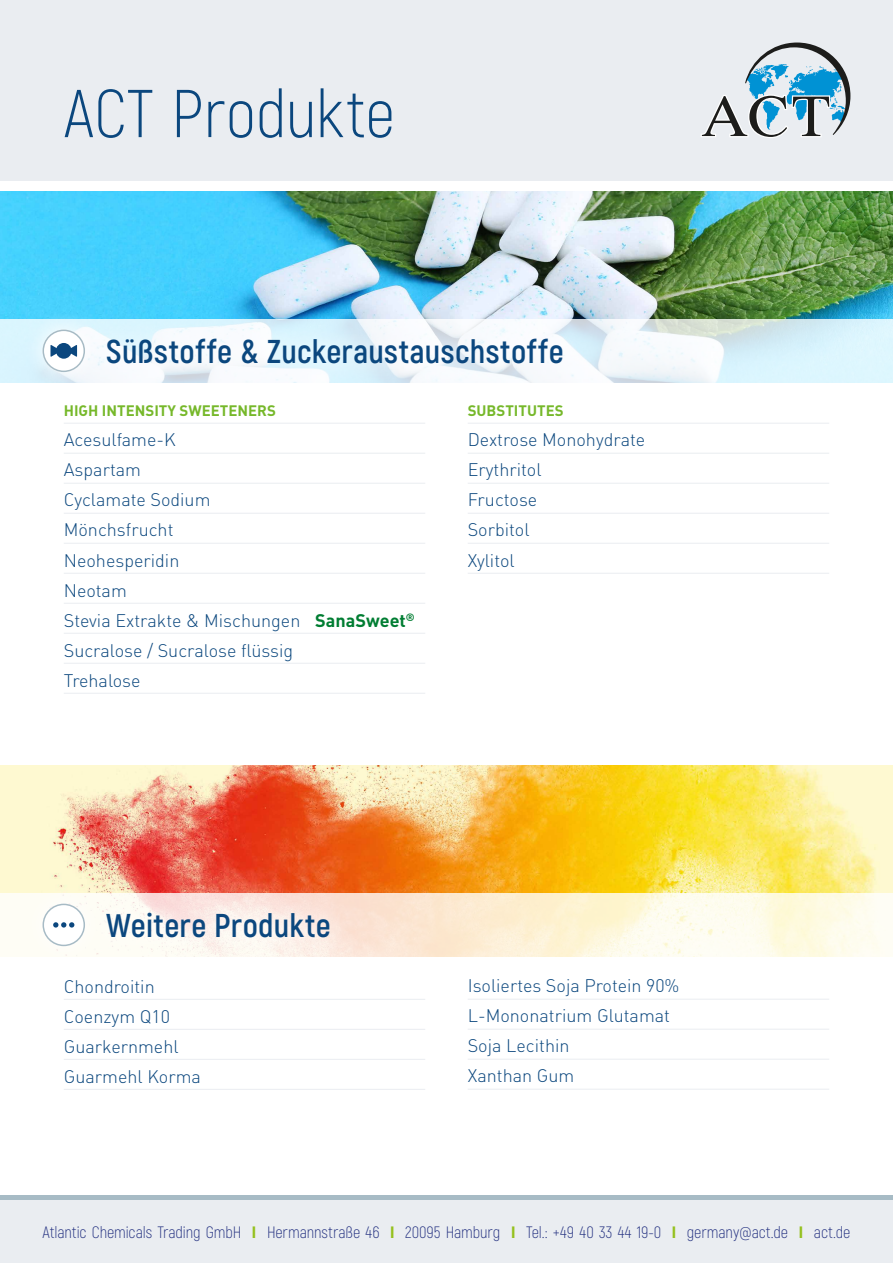
<style>
.page{position:relative;width:893px;height:1263px;background:#fff}
.page>*{position:absolute;margin:0;border:0;box-sizing:border-box;transform-origin:0 0}
.t1{font:300 67.5px "Akrobat";letter-spacing:.005em;color:#0b477e}
.t2{font:700 33px "Akrobat";letter-spacing:.01em;color:#0b477e}
.t3{font:18px/30px "DIN Light Alternate";color:#0b477e}
.t4{font:18px "DIN Bold Alternate";color:#007d32}
.t5{font:300 16.5px "Akrobat";letter-spacing:-.005em;color:#283583}
.t6{font:15px "DIN Bold Alternate";color:#76b82a}
.s1{font-family:"DIN";font-weight:300}
.s2{font-weight:900;color:#95c11f}
</style>
<div class="page">
<img style="left:0;top:765px;width:893px;height:128px">
<img style="left:0;top:191px;width:893px;height:128px">
<div style="left:0;top:0;width:893px;height:181px;background:#eaedf1"></div>
<svg style="left:0;top:319px;width:893px;height:64px;fill:#dcf5fd"></svg>
<svg style="left:104px;top:893px;width:787px;height:64px"></svg>
<svg style="left:104px;top:320px;width:477px;height:63px"></svg>
<svg style="left:104px;top:895px;width:244px;height:62px"></svg>
<div style="left:0;top:1199px;width:893px;height:64px;background:#eaedf1"></div>
<hr style="left:0;top:1195px;width:893px;height:4px;background:#a7bbc5">
<hr style="left:64px;top:423px;width:361px;height:1px;background:#eaedf1">
<hr style="left:64px;top:453px;width:361px;height:1px;background:#eaedf1">
<hr style="left:64px;top:483px;width:361px;height:1px;background:#eaedf1">
<hr style="left:64px;top:513px;width:361px;height:1px;background:#eaedf1">
<hr style="left:64px;top:543px;width:361px;height:1px;background:#eaedf1">
<hr style="left:64px;top:573px;width:361px;height:1px;background:#eaedf1">
<hr style="left:64px;top:603px;width:361px;height:1px;background:#eaedf1">
<hr style="left:64px;top:633px;width:361px;height:1px;background:#eaedf1">
<hr style="left:64px;top:663px;width:361px;height:1px;background:#eaedf1">
<hr style="left:64px;top:693px;width:361px;height:1px;background:#eaedf1">
<hr style="left:64px;top:999px;width:361px;height:1px;background:#eaedf1">
<hr style="left:64px;top:1029px;width:361px;height:1px;background:#eaedf1">
<hr style="left:64px;top:1059px;width:361px;height:1px;background:#eaedf1">
<hr style="left:64px;top:1089px;width:361px;height:1px;background:#eaedf1">
<hr style="left:468px;top:423px;width:361px;height:1px;background:#eaedf1">
<hr style="left:468px;top:453px;width:361px;height:1px;background:#eaedf1">
<hr style="left:468px;top:483px;width:361px;height:1px;background:#eaedf1">
<hr style="left:468px;top:513px;width:361px;height:1px;background:#eaedf1">
<hr style="left:468px;top:543px;width:361px;height:1px;background:#eaedf1">
<hr style="left:468px;top:573px;width:361px;height:1px;background:#eaedf1">
<hr style="left:468px;top:999px;width:361px;height:1px;background:#eaedf1">
<hr style="left:468px;top:1029px;width:361px;height:1px;background:#eaedf1">
<hr style="left:468px;top:1059px;width:361px;height:1px;background:#eaedf1">
<hr style="left:468px;top:1089px;width:361px;height:1px;background:#eaedf1">
<svg style="left:701px;top:43px;width:149px;height:95px"></svg>
<svg style="left:24px;top:311px;width:80px;height:72px"></svg>
<div style="left:43px;top:330px;width:42px;height:42px;background:#fff;border-radius:50%"></div>
<div style="left:56px;top:343px;width:16px;height:16px;background:#0b477e;border-radius:50%"></div>
<svg style="left:50px;top:345px;width:9px;height:12px"></svg>
<svg style="left:68px;top:345px;width:9px;height:12px"></svg>
<div style="left:43px;top:330px;width:42px;height:42px;border:2px solid #a7bbc5;border-radius:50%"></div>
<svg style="left:24px;top:885px;width:80px;height:72px;fill:#fefdf5"></svg>
<div style="left:43px;top:904px;width:42px;height:42px;background:#fff;border-radius:50%"></div>
<svg style="left:53px;top:922px;width:21px;height:5px"></svg>
<div style="left:43px;top:904px;width:42px;height:42px;border:2px solid #a7bbc5;border-radius:50%"></div>
<h1 class="t1" style="left:64px;top:74px;width:333px">ACT Produkte</h1>
<h2 class="t2" style="left:106px;top:331px;width:459px">Süßstoffe &amp; Zuckeraustauschstoffe</h2>
<p class="t6" style="left:64px;top:401px;width:214px">HIGH INTENSITY SWEETENERS</p>
<p class="t3" style="left:64px;top:425px;width:238px">Acesulfame-K<br>Aspartam<br>Cyclamate Sodium<br>Mönchsfrucht<br>Neohesperidin<br>Neotam<br>Stevia Extrakte &amp; Mischungen<br>Sucralose / Sucralose flüssig<br>Trehalose</p>
<p class="t4" style="left:315px;top:608px;width:101px">SanaSweet<sup>®</sup></p>
<p class="t6" style="left:468px;top:401px;width:97px">SUBSTITUTES</p>
<p class="t3" style="left:468px;top:425px;width:179px">Dextrose Monohydrate<br>Erythritol<br>Fructose<br>Sorbitol<br>Xylitol</p>
<h2 class="t2" style="left:106px;top:905px;width:226px">Weitere Produkte</h2>
<p class="t3" style="left:64px;top:971px;width:139px">Chondroitin<br>Coenzym Q<span class="s1">10<br></span>Guarkernmehl<br>Guarmehl Korma</p>
<p class="t3" style="left:468px;top:971px;width:213px">Isoliertes Soja Protein <span class="s1">90</span>%<br>L-Mononatrium Glutamat<br>Soja Lecithin<br>Xanthan Gum</p>
<p class="t5" style="left:43px;top:1222px;width:809px">Atlantic Chemicals Trading GmbH <span class="s2">I</span> Hermannstraße 46 <span class="s2">I</span> 20095 Hamburg <span class="s2">I</span> Tel.: +49 40 33 44 19-0 <span class="s2">I</span> germany@act.de <span class="s2">I</span> act.de</p>
</div>
